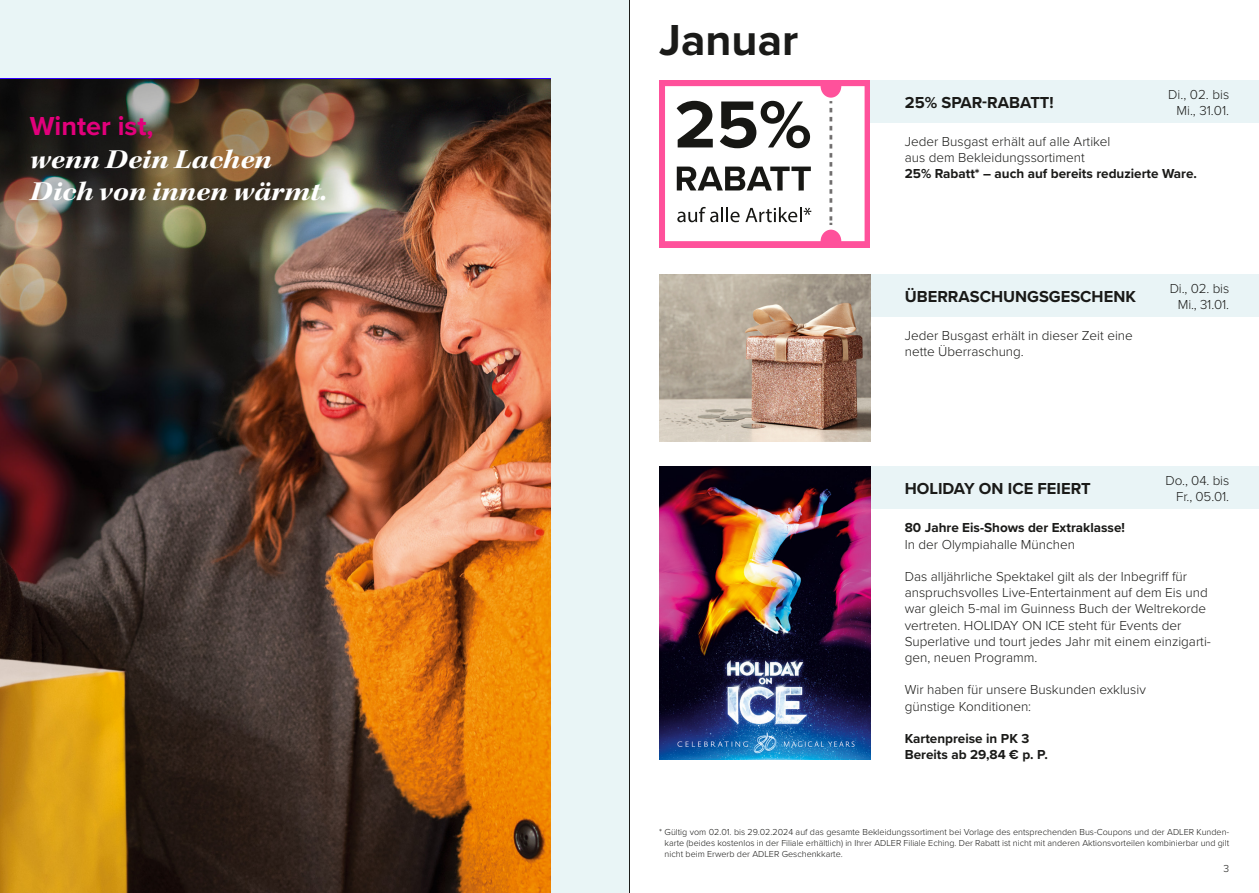
<style>
.page{position:relative;width:1259px;height:893px;background:#fff}
.page>*{position:absolute;margin:0;border:0;box-sizing:border-box;transform-origin:0 0}
.t1{font:700 45px "Proxima Nova";color:#1a1a18}
.t2{font:27px/32.4px "Kepler Std Bold Ext It Subh";letter-spacing:-.005em;color:#fff}
.t3{font:700 27px "Proxima Nova";color:#e2007b}
.t4{font:700 16.5px "Proxima Nova";color:#1a1a18}
.t5{font:300 13.5px/16.2px "Proxima Nova";color:#1a1a18}
.t6{font:700 13.5px/16.2px "Proxima Nova";color:#1a1a18}
.t7{font:300 10.5px "Proxima Nova";color:#1a1a18}
.t8{font:300 9px/10.8px "Proxima Nova";color:#1a1a18;text-align:justify}
</style>
<div class="page">
<div style="left:0;top:0;width:629px;height:893px;background:#e9f5f6"></div>
<img style="left:0;top:239px;width:550px;height:654px">
<img style="left:0;top:79px;width:550px;height:160px">
<div style="left:659px;top:274px;width:600px;height:43px;background:#e9f4f6"></div>
<div style="left:659px;top:466px;width:600px;height:43px;background:#e9f4f6"></div>
<img style="left:659px;top:466px;width:211px;height:293px">
<div style="left:659px;top:80px;width:600px;height:43px;background:#e9f4f6"></div>
<div style="left:659px;top:80px;width:211px;height:167px;background:#ff519b"></div>
<svg style="left:665px;top:86px;width:199px;height:155px;background:#d8d6d6"></svg>
<img style="left:659px;top:274px;width:211px;height:167px">
<hr style="left:629px;top:0;width:1px;height:893px;background:#1d1d1b">
<h2 class="t3" style="left:30px;top:106px;width:125px">Winter ist,</h2>
<h2 class="t2" style="left:30px;top:144px;width:299px">wenn Dein Lachen<br>Dich von innen wärmt.</h2>
<h1 class="t1" style="left:659px;top:6px;width:141px">Januar</h1>
<p class="t4" style="left:904px;top:90px;width:150px">25% SPAR-RABATT!</p>
<p class="t5" style="left:1168px;top:85px;width:62px;text-align:right">Di., 02. bis<br>Mi., 31.01.</p>
<p class="t5" style="left:904px;top:133px;width:207px">Jeder Busgast erhält auf alle Artikel aus dem Bekleidungssortiment</p>
<p class="t6" style="left:904px;top:166px;width:294px">25% Rabatt* – auch auf bereits reduzierte Ware.</p>
<p class="t4" style="left:904px;top:284px;width:233px">ÜBERRASCHUNGSGESCHENK</p>
<p class="t5" style="left:904px;top:327px;width:230px">Jeder Busgast erhält in dieser Zeit eine nette Überraschung.</p>
<p class="t5" style="left:1169px;top:279px;width:61px;text-align:center">Di., 02. bis<br>Mi., 31.01.</p>
<p class="t4" style="left:904px;top:476px;width:187px">HOLIDAY ON ICE FEIERT</p>
<p class="t5" style="left:1165px;top:471px;width:65px;text-align:right">Do., 04. bis<br>Fr., 05.01.</p>
<p class="t6" style="left:904px;top:519px;width:222px">80 Jahre Eis-Shows der Extraklasse!</p>
<p class="t5" style="left:904px;top:535px;width:172px">In der Olympiahalle München</p>
<p class="t5" style="left:904px;top:568px;width:308px">Das alljährliche Spektakel gilt als der Inbegriff für anspruchsvolles Live-Entertainment auf dem Eis und war gleich 5-mal im Guinness Buch der Weltrekorde vertreten. HOLIDAY ON ICE steht für Events der Superlative und tourt jedes Jahr mit einem einzigarti&shy;gen, neuen Programm.</p>
<p class="t5" style="left:904px;top:681px;width:243px">Wir haben für unsere Buskunden exklusiv günstige Konditionen:</p>
<p class="t6" style="left:904px;top:730px;width:144px">Kartenpreise in PK 3<br>Bereits ab 29,84 € p. P.</p>
<p class="t8" style="left:664px;top:826px;width:566px;text-indent:-5px">* Gültig vom 02.01. bis 29.02.2024 auf das gesamte Bekleidungssortiment bei Vorlage des entsprechenden Bus-Coupons und der ADLER Kunden&shy;karte (beides kostenlos in der Filiale erhältlich) in Ihrer ADLER Filiale Eching. Der Rabatt ist nicht mit anderen Aktionsvorteilen kombinierbar und gilt nicht beim Erwerb der ADLER Geschenkkarte.</p>
<p class="t7" style="left:1223px;top:860px;width:7px">3</p>
</div>
